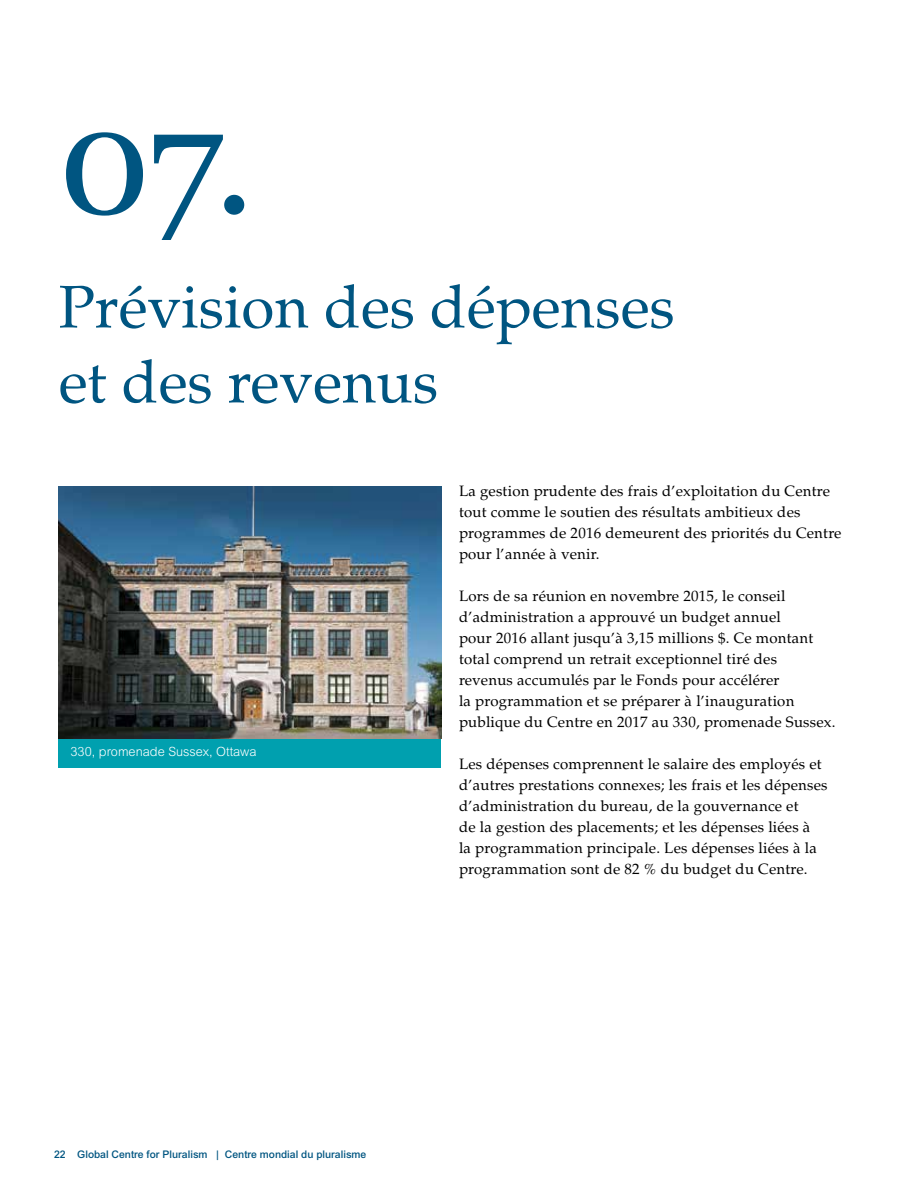
<style>
.page{position:relative;width:918px;height:1188px;background:#fff}
.page>*{position:absolute;margin:0;border:0;box-sizing:border-box;transform-origin:0 0}
.t1{font:150px "Georgia";color:#005581}
.t2{font:60px/75px "Palatino";color:#005581}
.t3{font:15px/21px "Palatino";letter-spacing:.015em;color:#000}
.t4{font:300 12.75px "Arial";color:#fff}
.t5{font:500 10.5px "Arial";color:#005581}
</style>
<div class="page">
<div style="left:58px;top:514px;width:383px;height:253px;background:#00a0af"></div>
<img style="left:58px;top:486px;width:383px;height:253px">
<h1 class="t1" style="left:58px;top:52px;width:197px">07.</h1>
<h2 class="t2" style="left:58px;top:271px;width:618px">Prévision des dépenses et des revenus</h2>
<p class="t4" style="left:71px;top:745px;width:187px">330, promenade Sussex, Ottawa</p>
<p class="t3" style="left:459px;top:481px;width:384px">La gestion prudente des frais d’exploitation du Centre tout comme le soutien des résultats ambitieux des programmes de 2016 demeurent des priorités du Centre pour l’année à venir.</p>
<p class="t3" style="left:459px;top:586px;width:378px">Lors de sa réunion en novembre 2015, le conseil d’administration a approuvé un budget annuel<br>pour 2016 allant jusqu’à 3,15 millions $. Ce montant total comprend un retrait exceptionnel tiré des<br>revenus accumulés par le Fonds pour accélérer<br>la programmation et se préparer à l’inauguration publique du Centre en 2017 au 330, promenade Sussex.</p>
<p class="t3" style="left:459px;top:754px;width:370px">Les dépenses comprennent le salaire des employés et d’autres prestations connexes; les frais et les dépenses d’administration du bureau, de la gouvernance et<br>de la gestion des placements; et les dépenses liées à<br>la programmation principale. Les dépenses liées à la programmation sont de 82 % du budget du Centre.</p>
<p class="t5" style="left:54px;top:1149px;width:314px">22 Global Centre for Pluralism | Centre mondial du pluralisme</p>
</div>
